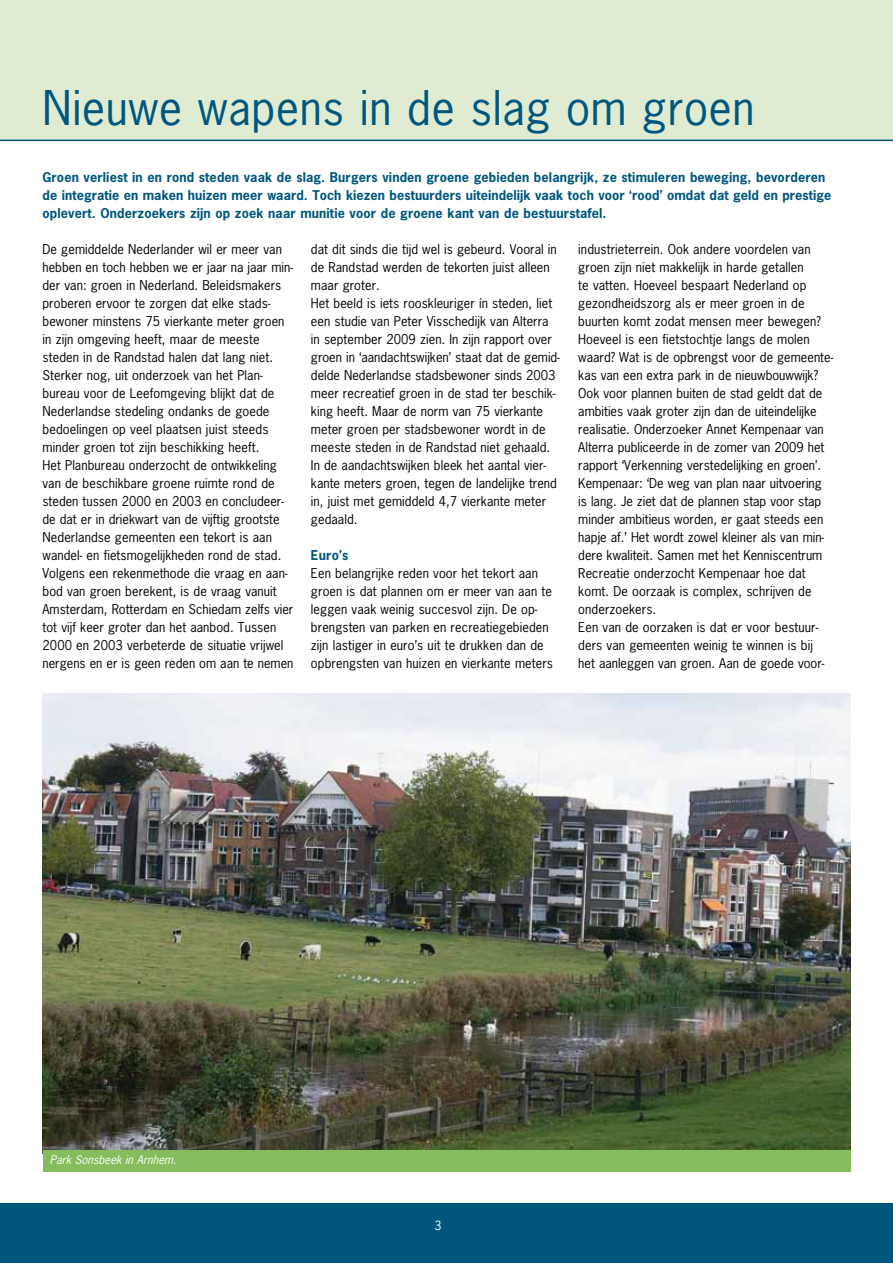
<style>
.page{position:relative;width:893px;height:1263px;background:#fff}
.page>*{position:absolute;margin:0;border:0;box-sizing:border-box;transform-origin:0 0}
.t1{font:45px "News Gothic Std";letter-spacing:.015em;color:#00577e}
.t2{font:12.75px/18px "News Gothic Std";letter-spacing:.005em;color:#000}
.t3{font:700 12.75px/18px "News Gothic Std";letter-spacing:.01em;color:#00577e}
.t4{font:12px "News Gothic Std";color:#fff}
.t5{font:italic 11.25px "News Gothic Std";color:#fff}
</style>
<div class="page">
<div style="left:0;top:0;width:893px;height:140px;background:#dfecd2"></div>
<div style="left:0;top:1203px;width:893px;height:60px;background:#00577e"></div>
<hr style="left:0;top:140px;width:893px;height:1px;background:#00577e">
<img style="left:43px;top:693px;width:807px;height:457px">
<div style="left:43px;top:1150px;width:807px;height:22px;background:#86bd5c"></div>
<h1 class="t1" style="left:43px;top:79px;width:714px">Nieuwe wapens in de slag om groen</h1>
<p class="t3" style="left:43px;top:168px;width:790px">Groen verliest in en rond steden vaak de slag. Burgers vinden groene gebieden belangrijk, ze stimuleren beweging, bevorderen de integratie en maken huizen meer waard. Toch kiezen bestuurders uiteindelijk vaak toch voor ‘rood’ omdat dat geld en prestige oplevert. Onderzoekers zijn op zoek naar munitie voor de groene kant van de bestuurstafel.</p>
<p class="t2" style="left:43px;top:240px;width:252px">De gemiddelde Nederlander wil er meer van hebben en toch hebben we er jaar na jaar min&shy;der van: groen in Nederland. Beleidsmakers proberen ervoor te zorgen dat elke stads&shy;bewoner minstens 75 vierkante meter groen in zijn omgeving heeft, maar de meeste steden in de Randstad halen dat lang niet.<br>Sterker nog, uit onderzoek van het Plan&shy;bureau voor de Leefomgeving blijkt dat de Nederlandse stedeling ondanks de goede bedoelingen op veel plaatsen juist steeds minder groen tot zijn beschikking heeft.<br>Het Planbureau onderzocht de ontwikkeling van de beschikbare groene ruimte rond de steden tussen 2000 en 2003 en concludeer&shy;de dat er in driekwart van de vijftig grootste Nederlandse gemeenten een tekort is aan wandel- en fietsmogelijkheden rond de stad.<br>Volgens een rekenmethode die vraag en aan&shy;bod van groen berekent, is de vraag vanuit Amsterdam, Rotterdam en Schiedam zelfs vier tot vijf keer groter dan het aanbod. Tussen 2000 en 2003 verbeterde de situatie vrijwel nergens en er is geen reden om aan te nemen</p>
<p class="t2" style="left:311px;top:240px;width:250px">dat dit sinds die tijd wel is gebeurd. Vooral in de Randstad werden de tekorten juist alleen maar groter.<br>Het beeld is iets rooskleuriger ín steden, liet een studie van Peter Visschedijk van Alterra in september 2009 zien. In zijn rapport over groen in ‘aandachtswijken’ staat dat de gemid&shy;delde Nederlandse stadsbewoner sinds 2003 meer recreatief groen in de stad ter beschik&shy;king heeft. Maar de norm van 75 vierkante meter groen per stadsbewoner wordt in de meeste steden in de Randstad niet gehaald.<br>In de aandachtswijken bleek het aantal vier&shy;kante meters groen, tegen de landelijke trend in, juist met gemiddeld 4,7 vierkante meter gedaald.</p>
<p class="t3" style="left:311px;top:546px;width:39px">Euro’s</p>
<p class="t2" style="left:311px;top:564px;width:244px">Een belangrijke reden voor het tekort aan groen is dat plannen om er meer van aan te leggen vaak weinig succesvol zijn. De op&shy;brengsten van parken en recreatiegebieden zijn lastiger in euro’s uit te drukken dan de opbrengsten van huizen en vierkante meters</p>
<p class="t2" style="left:578px;top:240px;width:256px">industrieterrein. Ook andere voordelen van groen zijn niet makkelijk in harde getallen<br>te vatten. Hoeveel bespaart Nederland op gezondheidszorg als er meer groen in de buurten komt zodat mensen meer bewegen?<br>Hoeveel is een fietstochtje langs de molen waard? Wat is de opbrengst voor de gemeente&shy;kas van een extra park in de nieuwbouwwijk?<br>Ook voor plannen buiten de stad geldt dat de ambities vaak groter zijn dan de uiteindelijke realisatie. Onderzoeker Annet Kempenaar van Alterra publiceerde in de zomer van 2009 het rapport ‘Verkenning verstedelijking en groen’.<br>Kempenaar: ‘De weg van plan naar uitvoering is lang. Je ziet dat de plannen stap voor stap minder ambitieus worden, er gaat steeds een hapje af.’ Het wordt zowel kleiner als van min&shy;dere kwaliteit. Samen met het Kenniscentrum Recreatie onderzocht Kempenaar hoe dat komt. De oorzaak is complex, schrijven de onderzoekers.<br>Een van de oorzaken is dat er voor bestuur&shy;ders van gemeenten weinig te winnen is bij<br>het aanleggen van groen. Aan de goede voor-</p>
<p class="t5" style="left:50px;top:1153px;width:131px">ParkSonsbeekin Arnhem.</p>
<p class="t4" style="left:434px;top:1217px;width:8px">3</p>
</div>
